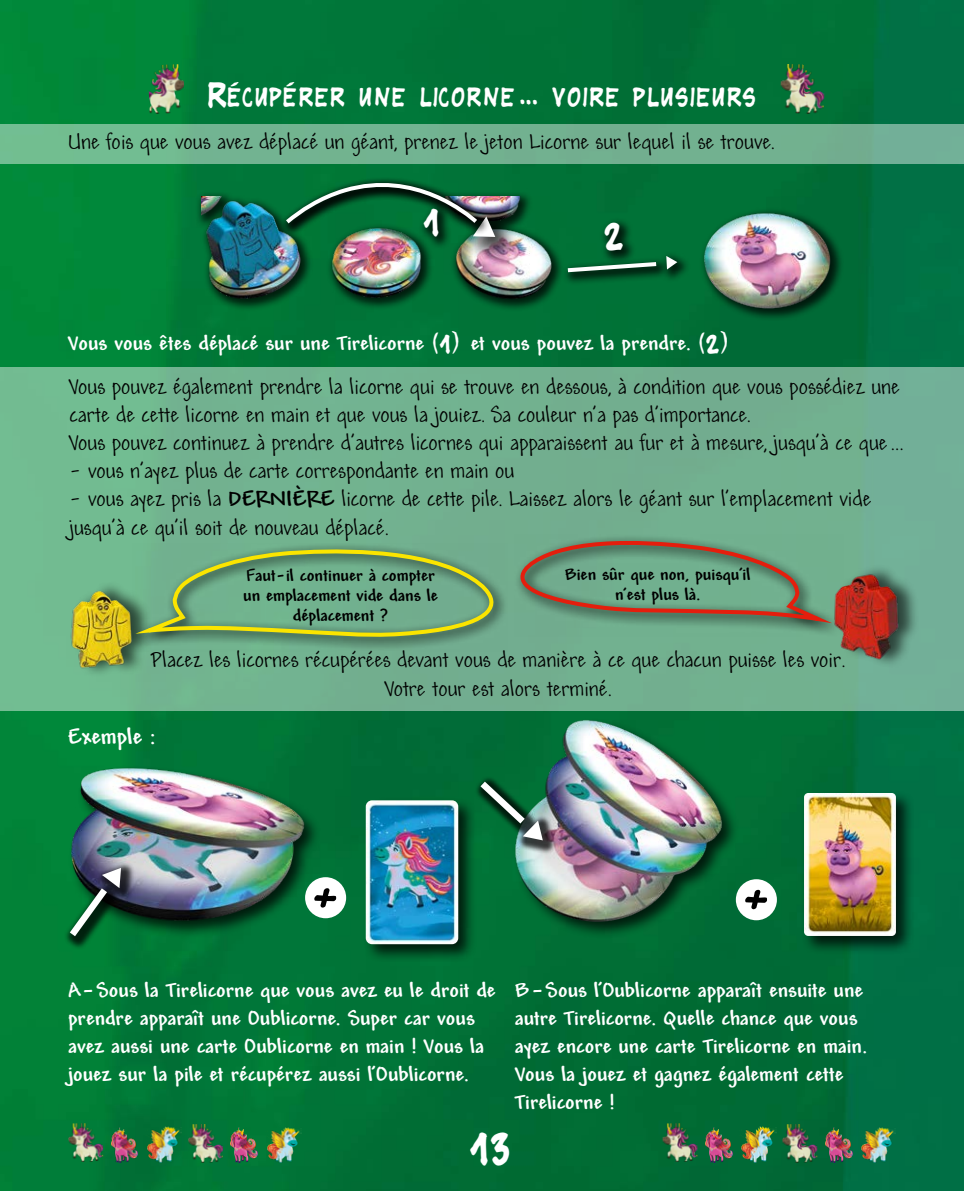
<style>
.page{position:relative;width:964px;height:1191px;background:#fff}
.page>*{position:absolute;margin:0;border:0;box-sizing:border-box;transform-origin:0 0}
.t1{font:500 38px "Handmade";color:#fff}
.t2{font:500 32px "Handmade";color:#fff}
.t3{font:500 26px "Handmade";color:#fff}
.t4{font:24px/28px "Andy";color:#000}
.t5{font:700 24px "Andy";color:#fff}
.t6{font:700 22px/28px "Andy";color:#fff}
.t7{font:700 18px/20px "Andy";color:#000;text-align:center}
.s1{font-family:"Handmade";font-weight:500}
.s2{font-weight:700}
</style>
<div class="page">
<img style="left:0;top:0;width:964px;height:1191px">
<div style="left:801px;top:790px;width:114px;height:165px;background:#000;opacity:.75"></div>
<img style="left:804px;top:793px;width:92px;height:143px">
<hr style="left:0;top:153px;width:1px;height:206px;background:#fff">
<hr style="left:0;top:607px;width:1px;height:212px;background:#fff">
<div style="left:0;top:124px;width:964px;height:39px;background:linear-gradient(to right,#72bb90,#72ac92)"></div>
<div style="left:0;top:367px;width:964px;height:344px;background:#72b190"></div>
<img style="left:148px;top:64px;width:37px;height:50px">
<img style="left:780px;top:64px;width:45px;height:50px">
<img style="left:68px;top:1123px;width:35px;height:39px">
<img style="left:111px;top:1127px;width:27px;height:35px">
<img style="left:146px;top:1124px;width:36px;height:38px">
<img style="left:188px;top:1123px;width:35px;height:39px">
<img style="left:231px;top:1128px;width:27px;height:34px">
<img style="left:265px;top:1125px;width:37px;height:37px">
<img style="left:662px;top:1123px;width:35px;height:39px">
<img style="left:705px;top:1127px;width:27px;height:35px">
<img style="left:740px;top:1124px;width:36px;height:38px">
<img style="left:782px;top:1123px;width:35px;height:39px">
<img style="left:825px;top:1128px;width:27px;height:34px">
<img style="left:860px;top:1125px;width:36px;height:37px">
<div style="left:195px;top:176px;width:649px;height:145px;background:#000;opacity:.75"></div>
<img style="left:202px;top:197px;width:377px;height:115px">
<div style="left:463px;top:206px;width:57px;height:56px;background:#000;opacity:.75"></div>
<svg style="left:282px;top:165px;width:213px;height:72px;background:#1c6f44"></svg>
<img style="left:686px;top:182px;width:162px;height:129px">
<svg style="left:564px;top:260px;width:96px;height:14px"></svg>
<svg style="left:666px;top:256px;width:11px;height:13px"></svg>
<div style="left:363px;top:797px;width:114px;height:166px;background:#000;opacity:.75"></div>
<img style="left:366px;top:800px;width:92px;height:144px">
<div style="left:305px;top:877px;width:41px;height:41px;background:#fff;border-radius:50%"></div>
<div style="left:736px;top:879px;width:41px;height:41px;background:#fff;border-radius:50%"></div>
<div style="left:68px;top:765px;width:253px;height:174px;background:#000;opacity:.75"></div>
<img style="left:53px;top:740px;width:261px;height:212px">
<div style="left:513px;top:718px;width:226px;height:221px;background:#007036"></div>
<img style="left:484px;top:711px;width:249px;height:230px">
<div style="left:64px;top:862px;width:71px;height:88px;background:#000;opacity:.75"></div>
<svg style="left:63px;top:867px;width:58px;height:76px;background:#286b49"></svg>
<div style="left:475px;top:776px;width:82px;height:78px;background:#000;opacity:.75"></div>
<svg style="left:473px;top:775px;width:70px;height:65px"></svg>
<div style="left:835px;top:564px;width:84px;height:104px;background:#000;opacity:.6"></div>
<img style="left:835px;top:564px;width:67px;height:98px">
<div style="left:72px;top:581px;width:81px;height:96px;background:#000;opacity:.6"></div>
<img style="left:68px;top:581px;width:63px;height:90px">
<svg style="left:132px;top:591px;width:374px;height:61px"></svg>
<svg style="left:121px;top:545px;width:380px;height:96px"></svg>
<svg style="left:775px;top:627px;width:69px;height:10px"></svg>
<svg style="left:517px;top:536px;width:329px;height:91px"></svg>
<svg style="left:312px;top:885px;width:9px;height:25px"></svg>
<p class="t3" style="left:207px;top:75px;width:551px">Récupérer une licorne… voire plusieurs</p>
<p class="t4" style="left:68px;top:128px;width:708px">Une fois que vous avez déplacé un géant, prenez le jeton Licorne sur lequel il se trouve.</p>
<h2 class="t2" style="left:423px;top:196px;width:19px">1</h2>
<h2 class="t2" style="left:604px;top:210px;width:22px">2</h2>
<p class="t6" style="left:68px;top:329px;width:662px">Vous vous êtes déplacé sur une Tirelicorne <span class="s1">(1)</span> et vous pouvez la prendre. <span class="s1">(2)</span></p>
<p class="t4" style="left:69px;top:373px;width:836px">Vous pouvez également prendre la licorne qui se trouve en dessous, à condition que vous possédiez une carte de cette licorne en main et que vous la jouiez. Sa couleur n’a pas d’importance.<br>Vous pouvez continuez à prendre d’autres licornes qui apparaissent au fur et à mesure, jusqu’à ce que…</p>
<p class="t4" style="left:69px;top:457px;width:446px">- vous n’ayez plus de carte correspondante en main ou</p>
<p class="t4" style="left:69px;top:485px;width:803px;line-height:28.8px">- vous ayez pris la <span class="s2">DERNIÈRE</span> licorne de cette pile. Laissez alors le géant sur l’emplacement vide jusqu’à ce qu’il soit de nouveau déplacé.</p>
<p class="t7" style="left:243px;top:566px;width:196px">Faut-il continuer à compter un emplacement vide dans le déplacement ?</p>
<p class="t7" style="left:565px;top:565px;width:187px">Bien sûr que non, puisqu’il n’est plus là.</p>
<p class="t4" style="left:152px;top:645px;width:695px;line-height:28.8px;text-align:center">Placez les licornes récupérées devant vous de manière à ce que chacun puisse les voir.<br>Votre tour est alors terminé.</p>
<p class="t5" style="left:68px;top:722px;width:89px">Exemple :</p>
<p class="t6" style="left:68px;top:976px;width:429px">A–Sous la Tirelicorne que vous avez eu le droit de prendre apparaît une Oublicorne. Super car vous avez aussi une carte Oublicorne en main ! Vous la jouez sur la pile et récupérez aussi l’Oublicorne.</p>
<p class="t6" style="left:515px;top:976px;width:354px">B–Sous l’Oublicorne apparaît ensuite une autre Tirelicorne. Quelle chance que vous ayez encore une carte Tirelicorne en main.<br>Vous la jouez et gagnez également cette Tirelicorne !</p>
<h1 class="t1" style="left:470px;top:1117px;width:43px">13</h1>
</div>
